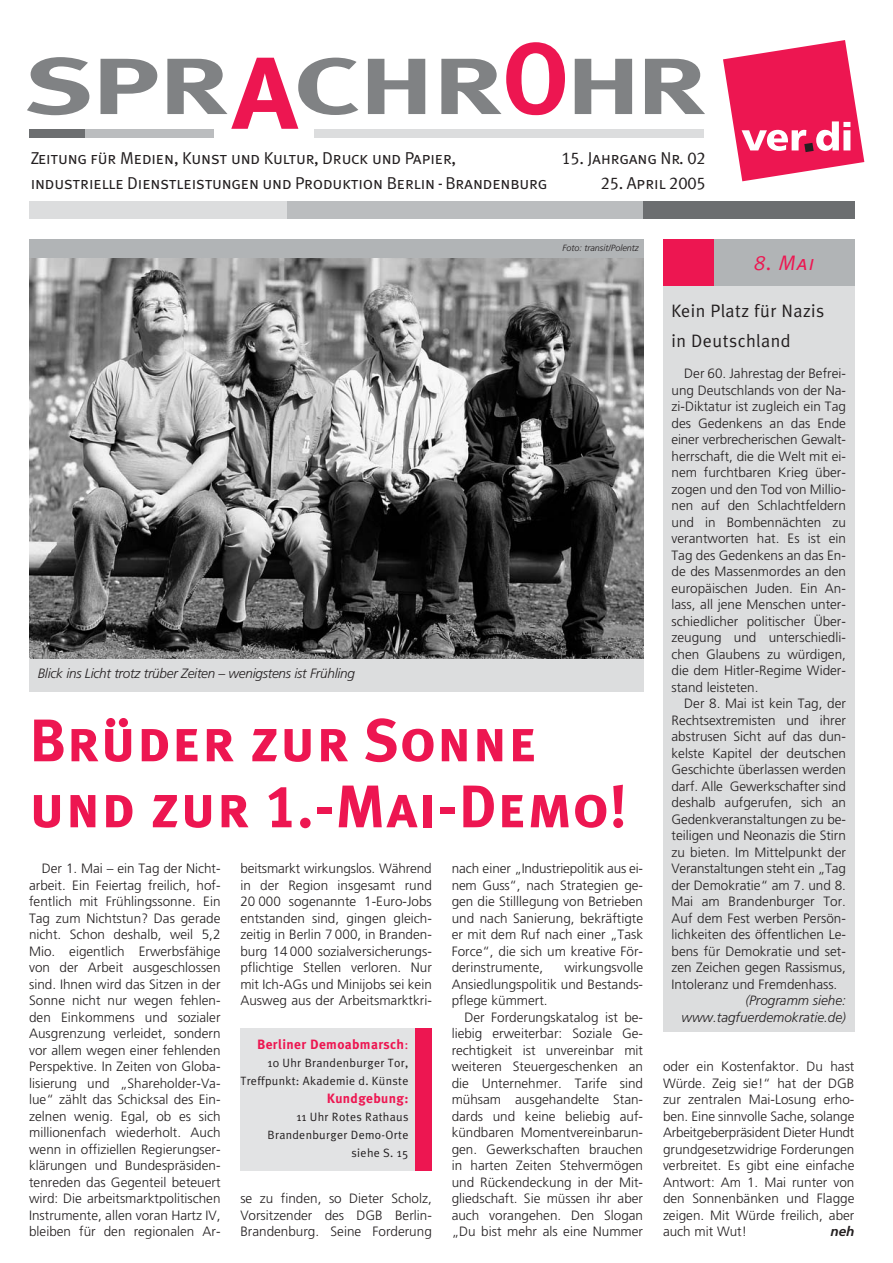
<style>
.page{position:relative;width:893px;height:1263px;background:#fff}
.page>*{position:absolute;margin:0;border:0;box-sizing:border-box;transform-origin:0 0}
.t1{font:700 79.5px "Meta Plus";letter-spacing:-.035em;color:#808284;scale:1.5 1}
.t2{font:60px/66px "Meta Plus Bold Caps";letter-spacing:.01em;color:#ed1651}
.t3{font:italic 21px "Meta Plus Normal Caps";color:#ed1651}
.t4{font:18px/30px "Meta Plus Normal";letter-spacing:.025em;color:#231f20}
.t5{font:17.25px "Meta Plus Normal Caps";letter-spacing:-.01em;color:#231f20}
.t6{font:300 13.5px/16.5px "Frutiger";color:#231f20;text-align:justify}
.t7{font:italic 300 13.5px/16.5px "Frutiger";letter-spacing:-.015em;color:#231f20;text-align:right}
.t8{font:700 13.5px "Meta Plus";letter-spacing:.025em;color:#ed1651}
.t9{font:italic 700 13.5px "Frutiger";color:#231f20}
.t10{font:12px/18px "Meta Plus Normal";letter-spacing:.025em;color:#231f20;text-align:right}
.t11{font:italic 300 9px "Frutiger";color:#231f20}
.s1{font-size:102px;color:#ed1651}
.s2{font-family:"Meta Plus Normal";font-weight:400}
</style>
<div class="page">
<svg style="left:723px;top:40px;width:141px;height:141px"></svg>
<div style="left:29px;top:201px;width:825px;height:17px;background:#dcddde"></div>
<div style="left:287px;top:201px;width:567px;height:17px;background:#bbbdbf"></div>
<div style="left:29px;top:129px;width:185px;height:9px;background:#bbbdbf"></div>
<div style="left:29px;top:129px;width:55px;height:9px;background:#6c6e70"></div>
<div style="left:314px;top:129px;width:389px;height:9px;background:#dcddde"></div>
<div style="left:643px;top:201px;width:211px;height:17px;background:#6c6e70"></div>
<div style="left:240px;top:1028px;width:192px;height:142px;background:#e2e3e4"></div>
<div style="left:415px;top:1028px;width:17px;height:142px;background:#ed1651"></div>
<img style="left:29px;top:258px;width:614px;height:401px">
<div style="left:29px;top:659px;width:614px;height:33px;background:#dcddde"></div>
<div style="left:29px;top:239px;width:614px;height:19px;background:#b1b4b6"></div>
<div style="left:663px;top:239px;width:191px;height:793px;background:#dcddde"></div>
<div style="left:663px;top:239px;width:191px;height:47px;background:#b1b4b6"></div>
<div style="left:663px;top:239px;width:50px;height:47px;background:#ed1651"></div>
<h1 class="t1" style="left:25px;top:54px;width:456px">SPR<span class="s1">A</span>CHR<span class="s1">O</span>HR</h1>
<p class="t5" style="left:31px;top:147px;width:427px">Zeitung für Medien, Kunst und Kultur, Druck und Papier,</p>
<p class="t5" style="left:561px;top:147px;width:146px">15. Jahrgang Nr. 02</p>
<p class="t5" style="left:31px;top:173px;width:518px">industrielle Dienstleistungen und Produktion Berlin - Brandenburg</p>
<p class="t5" style="left:600px;top:173px;width:106px">25. April 2005</p>
<p class="t7" style="left:38px;top:666px;width:319px">Blick ins Licht trotz trüber Zeiten – wenigstens ist Frühling</p>
<p class="t11" style="left:562px;top:244px;width:78px">Foto: transit/Polentz</p>
<h2 class="t2" style="left:29px;top:708px;width:599px">Brüder zur Sonne und zur 1.-Mai-Demo!</h2>
<p class="t6" style="left:29px;top:861px;width:193px;text-indent:13px">Der 1. Mai – ein Tag der Nicht&shy;arbeit. Ein Feiertag freilich, hof&shy;fentlich mit Frühlingssonne. Ein Tag zum Nichtstun? Das gerade nicht. Schon deshalb, weil 5,2<br>Mio. eigentlich Erwerbsfähige von der Arbeit ausgeschlossen sind. Ihnen wird das Sitzen in der Sonne nicht nur wegen fehlen&shy;den Einkommens und sozialer Ausgrenzung verleidet, sondern vor allem wegen einer fehlenden Perspektive. In Zeiten von Globa&shy;lisierung und „Shareholder-Va&shy;lue“ zählt das Schicksal des Ein&shy;zelnen wenig. Egal, ob es sich millionenfach wiederholt. Auch wenn in offiziellen Regierungser&shy;klärungen und Bundespräsiden&shy;tenreden das Gegenteil beteuert wird: Die arbeitsmarktpolitischen Instrumente, allen voran Hartz IV, bleiben für den regionalen Ar-</p>
<p class="t6" style="left:240px;top:861px;width:193px">beitsmarkt wirkungslos. Während in der Region insgesamt rund 20 000 sogenannte 1-Euro-Jobs entstanden sind, gingen gleich&shy;zeitig in Berlin 7 000, in Branden&shy;burg 14 000 sozialversicherungs&shy;pflichtige Stellen verloren. Nur mit Ich-AGs und Minijobs sei kein Ausweg aus der Arbeitsmarktkri-</p>
<p class="t8" style="left:257px;top:1039px;width:153px">Berliner Demoabmarsch<span class="s2">:</span></p>
<p class="t10" style="left:240px;top:1055px;width:169px">10 Uhr Brandenburger Tor,<br>Treffpunkt: Akademie d. Künste</p>
<p class="t8" style="left:327px;top:1093px;width:83px">Kundgebung:</p>
<p class="t10" style="left:267px;top:1109px;width:142px">11 Uhr Rotes Rathaus<br>Brandenburger Demo-Orte siehe S. 15</p>
<p class="t6" style="left:240px;top:1191px;width:193px">se zu finden, so Dieter Scholz, Vorsitzender des DGB Berlin-Brandenburg. Seine Forderung</p>
<p class="t6" style="left:451px;top:861px;width:193px">nach einer „Industriepolitik aus ei&shy;nem Guss“, nach Strategien ge&shy;gen die Stilllegung von Betrieben und nach Sanierung, bekräftigte er mit dem Ruf nach einer „Task Force“, die sich um kreative För&shy;derinstrumente,</p>
<p class="t6" style="left:451px;top:960px;width:193px;text-indent:113px">wirkungsvolle Ansiedlungspolitik und Bestands&shy;pflege kümmert.</p>
<p class="t6" style="left:451px;top:1010px;width:193px;text-indent:13px">Der Forderungskatalog ist be&shy;liebig erweiterbar: Soziale Ge&shy;rechtigkeit ist unvereinbar mit weiteren Steuergeschenken an die Unternehmer. Tarife sind mühsam ausgehandelte Stan&shy;dards und keine beliebig auf&shy;kündbaren Momentvereinbarun&shy;gen. Gewerkschaften brauchen in harten Zeiten Stehvermögen und Rückendeckung in der Mit&shy;gliedschaft. Sie müssen ihr aber auch vorangehen. Den Slogan „Du bist mehr als eine Nummer</p>
<h3 class="t3" style="left:754px;top:251px;width:62px">8. Mai</h3>
<h3 class="t4" style="left:671px;top:297px;width:154px">Kein Platz für Nazis in Deutschland</h3>
<p class="t6" style="left:671px;top:366px;width:176px;text-indent:13px">Der 60. Jahrestag der Befrei&shy;ung Deutschlands von der Na&shy;zi-Diktatur ist zugleich ein Tag des Gedenkens an das Ende einer verbrecherischen Gewalt&shy;herrschaft, die die Welt mit ei&shy;nem furchtbaren Krieg über&shy;zogen und den Tod von Millio&shy;nen auf den Schlachtfeldern und in Bombennächten zu verantworten hat. Es ist ein Tag des Gedenkens an das En&shy;de des Massenmordes an den europäischen Juden. Ein An&shy;lass, all jene Menschen unter&shy;schiedlicher politischer Über&shy;zeugung und unterschiedli&shy;chen Glaubens zu würdigen, die dem Hitler-Regime Wider&shy;stand leisteten.</p>
<p class="t6" style="left:671px;top:696px;width:176px;text-indent:13px">Der 8. Mai ist kein Tag, der Rechtsextremisten und ihrer abstrusen Sicht auf das dun&shy;kelste Kapitel der deutschen Geschichte überlassen werden darf. Alle Gewerkschafter sind deshalb aufgerufen, sich an Gedenkveranstaltungen zu be&shy;teiligen und Neonazis die Stirn zu bieten. Im Mittelpunkt der Veranstaltungen steht ein „Tag der Demokratie“ am 7. und 8.<br>Mai am Brandenburger Tor.<br>Auf dem Fest werben Persön&shy;lichkeiten des öffentlichen Le&shy;bens für Demokratie und set&shy;zen Zeichen gegen Rassismus, Intoleranz und Fremdenhass.</p>
<p class="t7" style="left:681px;top:993px;width:166px">(Programm siehe: www.tagfuerdemokratie.de)</p>
<p class="t6" style="left:663px;top:1059px;width:193px">oder ein Kostenfaktor. Du hast Würde. Zeig sie!“ hat der DGB zur zentralen Mai-Losung erho&shy;ben. Eine sinnvolle Sache, solange Arbeitgeberpräsident Dieter Hundt grundgesetzwidrige Forderungen verbreitet. Es gibt eine einfache Antwort: Am 1. Mai runter von den Sonnenbänken und Flagge zeigen. Mit Würde freilich, aber auch mit Wut!</p>
<p class="t9" style="left:830px;top:1226px;width:25px">neh</p>
</div>
